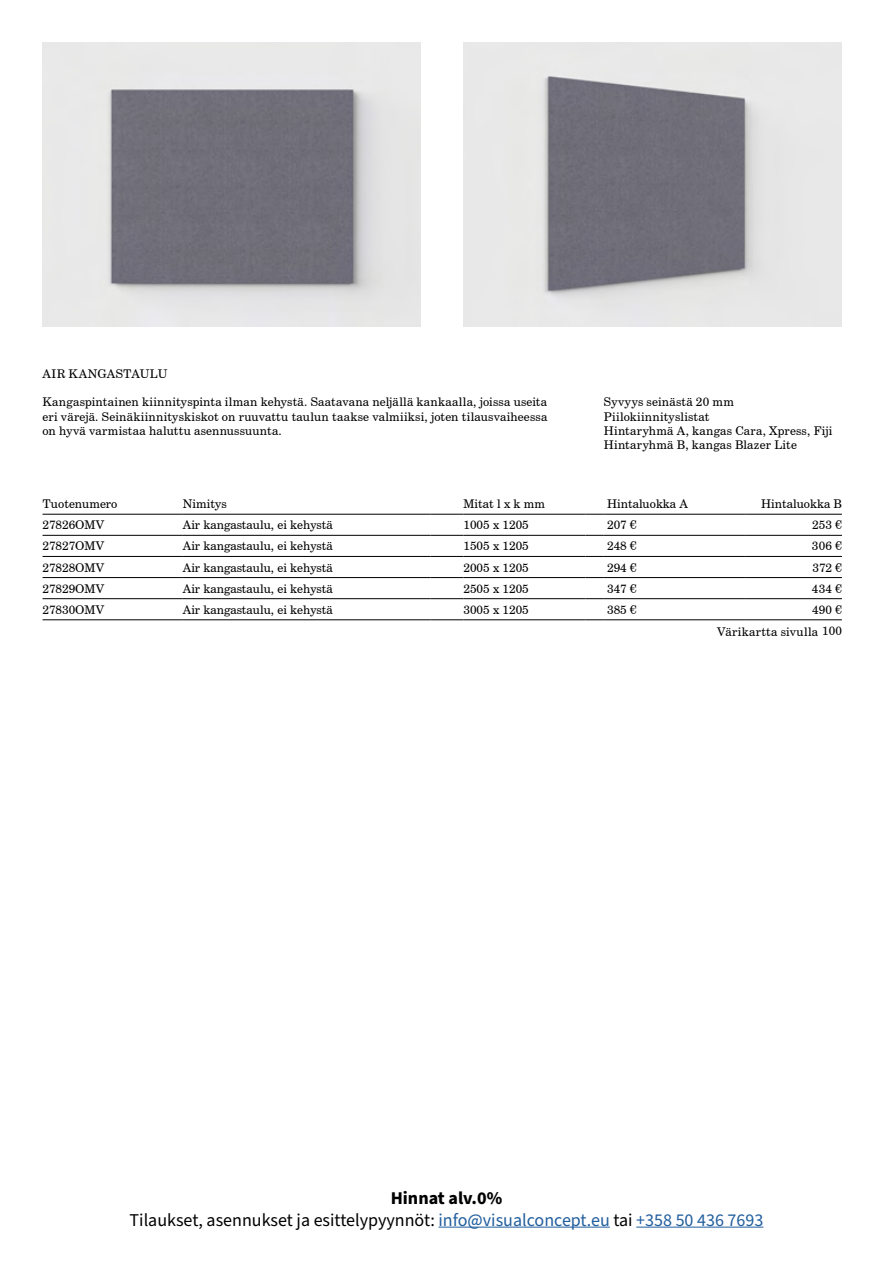
<style>
.page{position:relative;width:893px;height:1263px;background:#fff}
.page>*{position:absolute;margin:0;border:0;box-sizing:border-box;transform-origin:0 0}
.t1{font:18px/21.6px "Source Sans Pro";color:#000;text-align:center}
.t2{font:12px/14.4px "Century Schoolbook BT";color:#000;text-align:justify}
.t3{font:12px/14.4px "Century Schoolbook BT";letter-spacing:.02em;color:#000}
.t4{font:12px "Century Schoolbook BT";letter-spacing:.025em;color:#000}
.s1{font-weight:700}
.s2{color:#215e9e}
</style>
<div class="page">
<hr style="left:43px;top:514px;width:140px;height:1px;background:#000">
<hr style="left:183px;top:514px;width:247px;height:1px;background:#000">
<hr style="left:430px;top:514px;width:33px;height:1px;background:#000">
<hr style="left:463px;top:514px;width:123px;height:1px;background:#000">
<svg style="left:586px;top:514px;width:18px;height:1px"></svg>
<hr style="left:43px;top:535px;width:140px;height:1px;background:#000">
<hr style="left:183px;top:535px;width:247px;height:1px;background:#000">
<hr style="left:430px;top:535px;width:33px;height:1px;background:#000">
<hr style="left:463px;top:535px;width:123px;height:1px;background:#000">
<svg style="left:586px;top:535px;width:18px;height:1px"></svg>
<hr style="left:604px;top:535px;width:141px;height:1px;background:#000">
<hr style="left:43px;top:556px;width:140px;height:1px;background:#000">
<hr style="left:183px;top:556px;width:247px;height:1px;background:#000">
<hr style="left:430px;top:556px;width:33px;height:1px;background:#000">
<hr style="left:463px;top:556px;width:123px;height:1px;background:#000">
<svg style="left:586px;top:556px;width:18px;height:1px"></svg>
<hr style="left:604px;top:556px;width:141px;height:1px;background:#000">
<hr style="left:43px;top:577px;width:140px;height:1px;background:#000">
<hr style="left:183px;top:577px;width:247px;height:1px;background:#000">
<hr style="left:430px;top:577px;width:33px;height:1px;background:#000">
<hr style="left:463px;top:577px;width:123px;height:1px;background:#000">
<svg style="left:586px;top:577px;width:18px;height:1px"></svg>
<hr style="left:604px;top:577px;width:141px;height:1px;background:#000">
<hr style="left:745px;top:535px;width:97px;height:1px;background:#000">
<hr style="left:43px;top:598px;width:140px;height:1px;background:#000">
<hr style="left:183px;top:598px;width:247px;height:1px;background:#000">
<hr style="left:430px;top:598px;width:33px;height:1px;background:#000">
<hr style="left:463px;top:598px;width:123px;height:1px;background:#000">
<svg style="left:586px;top:598px;width:18px;height:1px"></svg>
<hr style="left:604px;top:598px;width:141px;height:1px;background:#000">
<hr style="left:43px;top:619px;width:140px;height:1px;background:#000">
<hr style="left:183px;top:619px;width:247px;height:1px;background:#000">
<hr style="left:430px;top:619px;width:33px;height:1px;background:#000">
<hr style="left:463px;top:619px;width:123px;height:1px;background:#000">
<svg style="left:586px;top:619px;width:18px;height:1px"></svg>
<hr style="left:745px;top:556px;width:97px;height:1px;background:#000">
<hr style="left:745px;top:577px;width:97px;height:1px;background:#000">
<hr style="left:604px;top:514px;width:141px;height:1px;background:#000">
<hr style="left:604px;top:619px;width:141px;height:1px;background:#000">
<hr style="left:745px;top:598px;width:97px;height:1px;background:#000">
<hr style="left:745px;top:514px;width:97px;height:1px;background:#000">
<hr style="left:745px;top:619px;width:97px;height:1px;background:#000">
<img style="left:43px;top:43px;width:378px;height:283px">
<img style="left:463px;top:43px;width:379px;height:283px">
<hr style="left:438px;top:1227px;width:172px;height:1px;background:#215e9e">
<hr style="left:636px;top:1227px;width:127px;height:1px;background:#215e9e">
<p class="t3" style="left:43px;top:366px;width:126px">AIR KANGASTAULU</p>
<p class="t2" style="left:43px;top:395px;width:506px">Kangaspintainen kiinnityspinta ilman kehystä. Saatavana neljällä kankaalla, joissa useita eri värejä. Seinäkiinnityskiskot on ruuvattu taulun taakse valmiiksi, joten tilausvaiheessa on hyvä varmistaa haluttu asennussuunta.</p>
<p class="t3" style="left:604px;top:395px;width:230px">Syvyys seinästä 20 mm<br>Piilokiinnityslistat<br>Hintaryhmä A, kangas Cara, Xpress, Fiji<br>Hintaryhmä B, kangas Blazer Lite</p>
<p class="t2" style="left:43px;top:497px;width:76px">Tuotenumero</p>
<p class="t2" style="left:183px;top:497px;width:45px">Nimitys</p>
<p class="t2" style="left:463px;top:497px;width:83px">Mitat l x k mm</p>
<p class="t2" style="left:607px;top:497px;width:82px">Hintaluokka A</p>
<p class="t2" style="left:761px;top:497px;width:82px">Hintaluokka B</p>
<p class="t2" style="left:43px;top:518px;width:63px">27826OMV</p>
<p class="t2" style="left:183px;top:518px;width:151px">Air kangastaulu, ei kehystä</p>
<p class="t2" style="left:463px;top:518px;width:67px">1005 x 1205</p>
<p class="t2" style="left:607px;top:518px;width:31px">207 €</p>
<p class="t2" style="left:812px;top:518px;width:31px">253 €</p>
<p class="t2" style="left:43px;top:539px;width:63px">27827OMV</p>
<p class="t2" style="left:183px;top:539px;width:151px">Air kangastaulu, ei kehystä</p>
<p class="t2" style="left:463px;top:539px;width:67px">1505 x 1205</p>
<p class="t2" style="left:607px;top:539px;width:31px">248 €</p>
<p class="t2" style="left:812px;top:539px;width:32px">306 €</p>
<p class="t2" style="left:43px;top:560px;width:63px">27828OMV</p>
<p class="t2" style="left:183px;top:560px;width:151px">Air kangastaulu, ei kehystä</p>
<p class="t2" style="left:463px;top:560px;width:67px">2005 x 1205</p>
<p class="t2" style="left:607px;top:560px;width:31px">294 €</p>
<p class="t2" style="left:813px;top:560px;width:31px">372 €</p>
<p class="t2" style="left:43px;top:581px;width:63px">27829OMV</p>
<p class="t2" style="left:183px;top:581px;width:151px">Air kangastaulu, ei kehystä</p>
<p class="t2" style="left:463px;top:581px;width:67px">2505 x 1205</p>
<p class="t2" style="left:607px;top:581px;width:31px">347 €</p>
<p class="t2" style="left:812px;top:581px;width:32px">434 €</p>
<p class="t2" style="left:43px;top:602px;width:63px">27830OMV</p>
<p class="t2" style="left:183px;top:602px;width:151px">Air kangastaulu, ei kehystä</p>
<p class="t2" style="left:463px;top:602px;width:67px">3005 x 1205</p>
<p class="t2" style="left:607px;top:602px;width:31px">385 €</p>
<p class="t2" style="left:812px;top:602px;width:31px">490 €</p>
<p class="t4" style="left:717px;top:624px;width:126px">Värikartta sivulla 100</p>
<h1 class="t1" style="left:130px;top:1188px;width:635px"><span class="s1">Hinnat alv.0%<br></span>Tilaukset, asennukset ja esittelypyynnöt: <span class="s2">info@visualconcept.eu</span> tai <span class="s2">+358 50 436 7693</span></h1>
</div>
